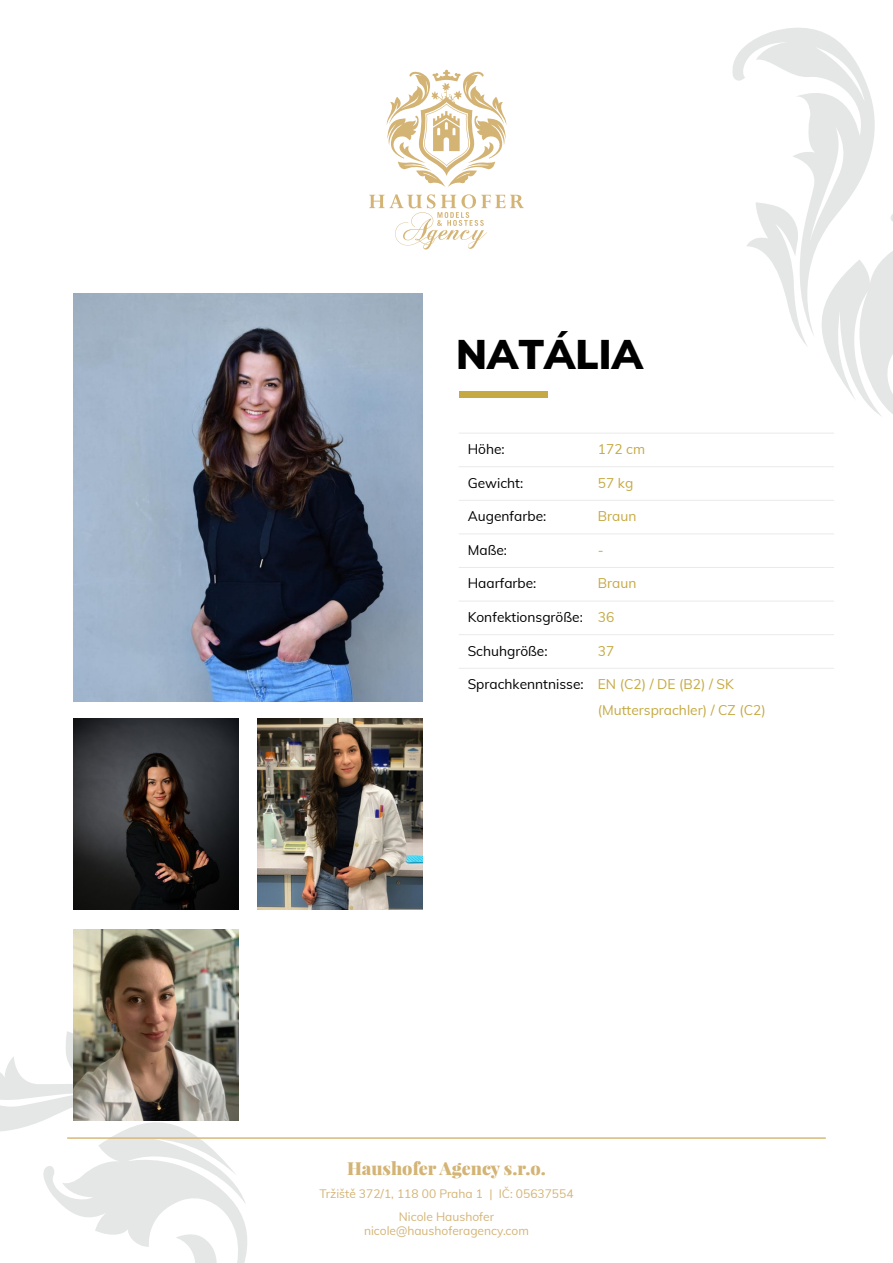
<style>
.page{position:relative;width:893px;height:1263px;background:#fff}
.page>*{position:absolute;margin:0;border:0;box-sizing:border-box;transform-origin:0 0}
.t1{font:900 40.5px "Muli";color:#000}
.t2{font:900 18px "Playfair Display";color:#d4b475}
.t3{font:13.8px/25.5px "Muli";color:#c5a942}
.t4{font:13.8px "Muli";color:#000}
.t5{font:12px/23px "Muli";color:#d4b475;text-align:center}
.s1{color:#c5a942}
.s2{color:#000}
</style>
<div class="page">
<svg style="left:386px;top:69px;width:121px;height:118px"></svg>
<svg style="left:369px;top:194px;width:155px;height:55px"></svg>
<svg style="left:732px;top:27px;width:161px;height:440px"></svg>
<svg style="left:0;top:968px;width:247px;height:295px"></svg>
<hr style="left:67px;top:1137px;width:759px;height:2px;background:#d7b979">
<div style="left:459px;top:391px;width:89px;height:7px;background:#c5a942"></div>
<hr style="left:459px;top:433px;width:374px;height:1px;background:#eaeaea">
<hr style="left:459px;top:466px;width:374px;height:1px;background:#eaeaea">
<hr style="left:459px;top:500px;width:374px;height:1px;background:#eaeaea">
<hr style="left:459px;top:533px;width:374px;height:1px;background:#eaeaea">
<hr style="left:459px;top:567px;width:374px;height:1px;background:#eaeaea">
<hr style="left:459px;top:601px;width:374px;height:1px;background:#eaeaea">
<hr style="left:459px;top:634px;width:374px;height:1px;background:#eaeaea">
<hr style="left:459px;top:668px;width:374px;height:1px;background:#eaeaea">
<img style="left:74px;top:293px;width:349px;height:409px">
<img style="left:74px;top:719px;width:165px;height:191px">
<img style="left:258px;top:719px;width:165px;height:191px">
<img style="left:74px;top:929px;width:165px;height:191px">
<h1 class="t1" style="left:456px;top:329px;width:188px">NATÁLIA</h1>
<p class="t4" style="left:468px;top:440px;width:39px">Höhe:</p>
<p class="t3" style="left:598px;top:436px;width:49px">172 cm</p>
<p class="t4" style="left:468px;top:474px;width:57px">Gewicht:</p>
<p class="t3" style="left:598px;top:470px;width:37px">57 kg</p>
<p class="t4" style="left:468px;top:507px;width:80px">Augenfarbe:</p>
<p class="t3" style="left:598px;top:503px;width:40px">Braun</p>
<p class="t4" style="left:468px;top:541px;width:41px">Maße:</p>
<p class="t3" style="left:598px;top:537px;width:7px">-</p>
<p class="t4" style="left:468px;top:574px;width:70px">Haarfarbe:</p>
<p class="t3" style="left:598px;top:570px;width:40px">Braun</p>
<p class="t4" style="left:468px;top:608px;width:148px">Konfektionsgröße: <span class="s1">36</span></p>
<p class="t4" style="left:468px;top:642px;width:81px">Schuhgröße:</p>
<p class="t3" style="left:598px;top:638px;width:18px">37</p>
<p class="t3" style="left:598px;top:671px;width:169px;text-indent:-130px"><span class="s2">Sprachkenntnisse:</span> EN (C2) / DE (B2) / SK (Muttersprachler) / CZ (C2)</p>
<h2 class="t2" style="left:347px;top:1156px;width:200px">Haushofer Agency s.r.o.</h2>
<p class="t5" style="left:319px;top:1181px;width:256px">Tržiště 372/1, 118 00 Praha 1 | IČ: 05637554<br>Nicole Haushofer</p>
<p class="t5" style="left:364px;top:1218px;width:166px">nicole@haushoferagency.com</p>
</div>
